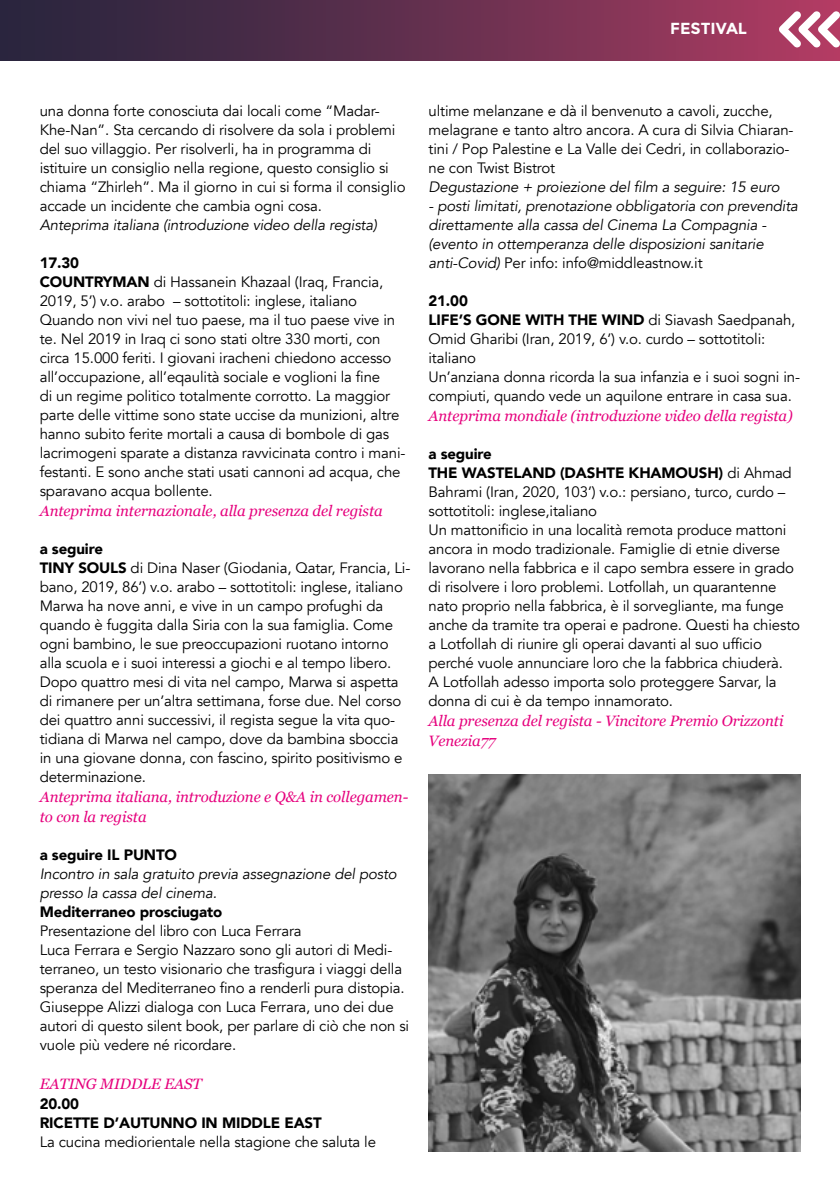
<style>
.page{position:relative;width:840px;height:1191px;background:#fff}
.page>*{position:absolute;margin:0;border:0;box-sizing:border-box;transform-origin:0 0}
.t1{font:700 16px "Montserrat";color:#fff}
.t2{font:15px/19px "Avenir";letter-spacing:-.01em;color:#000}
.t3{font:italic 15px/19px "Avenir";letter-spacing:-.01em;color:#000}
.t4{font:italic 15px/20px "Georgia";letter-spacing:-.005em;color:#e6007d}
.t5{font:900 15px/19px "Avenir";letter-spacing:-.01em;color:#000}
.s1{font-weight:900}
.s2{font-style:normal}
</style>
<div class="page">
<div style="left:0;top:0;width:839px;height:61px;background:linear-gradient(to right,#20243c,#ae3c62)"></div>
<svg style="left:778px;top:11px;width:61px;height:37px"></svg>
<img style="left:428px;top:774px;width:371px;height:377px">
<p class="t1" style="left:670px;top:19px;width:78px">FESTIVAL</p>
<p class="t2" style="left:40px;top:102px;width:367px">una donna forte conosciuta dai locali come “Madar-Khe-Nan”. Sta cercando di risolvere da sola i problemi del suo villaggio. Per risolverli, ha in programma di istituire un consiglio nella regione, questo consiglio si chiama “Zhirleh”. Ma il giorno in cui si forma il consiglio accade un incidente che cambia ogni cosa.</p>
<p class="t3" style="left:40px;top:216px;width:338px">Anteprima italiana (introduzione video della regista)</p>
<p class="t2" style="left:40px;top:254px;width:367px"><span class="s1">17.30<br>COUNTRYMAN</span> di Hassanein Khazaal (Iraq, Francia, 2019, 5’) v.o. arabo – sottotitoli: inglese, italiano Quando non vivi nel tuo paese, ma il tuo paese vive in te. Nel 2019 in Iraq ci sono stati oltre 330 morti, con circa 15.000 feriti. I giovani iracheni chiedono accesso all’occupazione, all’eqaulità sociale e voglioni la fine<br>di un regime politico totalmente corrotto. La maggior parte delle vittime sono state uccise da munizioni, altre hanno subito ferite mortali a causa di bombole di gas lacrimogeni sparate a distanza ravvicinata contro i mani&shy;festanti. E sono anche stati usati cannoni ad acqua, che sparavano acqua bollente.</p>
<p class="t4" style="left:40px;top:500px;width:344px">Anteprima internazionale, alla presenza del regista</p>
<p class="t2" style="left:40px;top:540px;width:372px"><span class="s1">a seguire<br>TINY SOULS</span> di Dina Naser (Giodania, Qatar, Francia, Li&shy;bano, 2019, 86’) v.o. arabo – sottotitoli: inglese, italiano Marwa ha nove anni, e vive in un campo profughi da quando è fuggita dalla Siria con la sua famiglia. Come ogni bambino, le sue preoccupazioni ruotano intorno alla scuola e i suoi interessi a giochi e al tempo libero.<br>Dopo quattro mesi di vita nel campo, Marwa si aspetta di rimanere per un’altra settimana, forse due. Nel corso dei quattro anni successivi, il regista segue la vita quo&shy;tidiana di Marwa nel campo, dove da bambina sboccia in una giovane donna, con fascino, spirito positivismo e determinazione.</p>
<p class="t4" style="left:40px;top:786px;width:370px">Anteprima italiana, introduzione e Q&amp;A in collegamen&shy;to con la regista</p>
<p class="t5" style="left:40px;top:845px;width:139px">a seguire IL PUNTO</p>
<p class="t3" style="left:40px;top:865px;width:358px">Incontro in sala gratuito previa assegnazione del posto presso la cassa del cinema.</p>
<p class="t5" style="left:40px;top:902px;width:184px">Mediterraneo prosciugato</p>
<p class="t2" style="left:40px;top:922px;width:371px">Presentazione del libro con Luca Ferrara<br>Luca Ferrara e Sergio Nazzaro sono gli autori di Medi&shy;terraneo, un testo visionario che trasfigura i viaggi della speranza del Mediterraneo fino a renderli pura distopia.<br>Giuseppe Alizzi dialoga con Luca Ferrara, uno dei due autori di questo silent book, per parlare di ciò che non si vuole più vedere né ricordare.</p>
<p class="t4" style="left:40px;top:1073px;width:163px">EATING MIDDLE EAST</p>
<p class="t5" style="left:40px;top:1093px;width:283px">20.00<br>RICETTE D’AUTUNNO IN MIDDLE EAST</p>
<p class="t2" style="left:40px;top:1132px;width:337px">La cucina mediorientale nella stagione che saluta le</p>
<p class="t2" style="left:428px;top:102px;width:366px">ultime melanzane e dà il benvenuto a cavoli, zucche, melagrane e tanto altro ancora. A cura di Silvia Chiaran&shy;tini / Pop Palestine e La Valle dei Cedri, in collaborazio&shy;ne con Twist Bistrot</p>
<p class="t3" style="left:428px;top:178px;width:352px">Degustazione + proiezione del film a seguire: 15 euro</p>
<p class="t3" style="left:428px;top:197px;width:371px">- posti limitati, prenotazione obbligatoria con prevendita direttamente alla cassa del Cinema La Compagnia - (evento in ottemperanza delle disposizioni sanitarie anti-Covid) <span class="s2">Per info: info@middleastnow.it</span></p>
<p class="t2" style="left:428px;top:292px;width:373px"><span class="s1">21.00<br>LIFE’S GONE WITH THE WIND</span> di Siavash Saedpanah, Omid Gharibi (Iran, 2019, 6’) v.o. curdo – sottotitoli: italiano<br>Un’anziana donna ricorda la sua infanzia e i suoi sogni in&shy;compiuti, quando vede un aquilone entrare in casa sua.</p>
<p class="t4" style="left:428px;top:405px;width:365px">Anteprima mondiale (introduzione video della regista)</p>
<p class="t2" style="left:428px;top:445px;width:373px"><span class="s1">a seguire<br>THE WASTELAND (DASHTE KHAMOUSH)</span> di Ahmad Bahrami (Iran, 2020, 103’) v.o.: persiano, turco, curdo – sottotitoli: inglese,italiano<br>Un mattonificio in una località remota produce mattoni ancora in modo tradizionale. Famiglie di etnie diverse lavorano nella fabbrica e il capo sembra essere in grado di risolvere i loro problemi. Lotfollah, un quarantenne nato proprio nella fabbrica, è il sorvegliante, ma funge anche da tramite tra operai e padrone. Questi ha chiesto a Lotfollah di riunire gli operai davanti al suo ufficio perché vuole annunciare loro che la fabbrica chiuderà.<br>A Lotfollah adesso importa solo proteggere Sarvar, la donna di cui è da tempo innamorato.</p>
<p class="t4" style="left:428px;top:710px;width:356px">Alla presenza del regista - Vincitore Premio Orizzonti<br>Venezia77</p>
</div>
